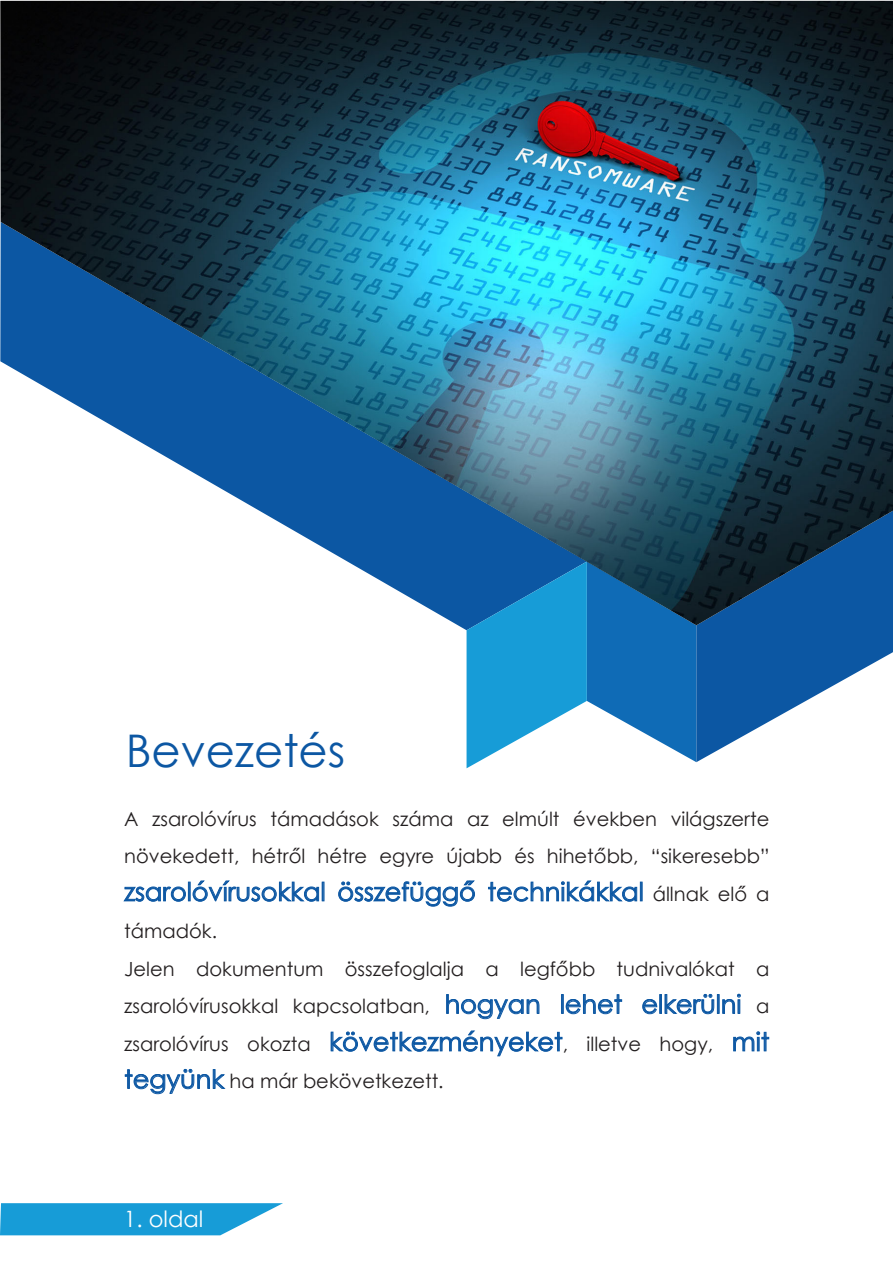
<style>
.page{position:relative;width:893px;height:1263px;background:#fff}
.page>*{position:absolute;margin:0;border:0;box-sizing:border-box;transform-origin:0 0}
.t1{font:45px "Century Gothic";color:#0c57a3}
.t2{font:25.5px "Century Gothic";color:#0c57a3}
.t3{font:22.5px "Century Gothic";color:#fff}
.t4{font:19.5px/37.5px "Century Gothic";color:#231f20}
.s1{font-size:19.5px;color:#231f20}
.s2{font-size:25.5px;color:#0c57a3}
</style>
<div class="page">
<svg style="left:467px;top:625px;width:229px;height:143px"></svg>
<svg style="left:696px;top:625px;width:197px;height:137px;fill:#0c57a3"></svg>
<svg style="left:123px;top:886px;width:63px;height:16px"></svg>
<div style="left:188px;top:882px;width:3px;height:19px;border:1px solid #0c57a3"></div>
<svg style="left:192px;top:880px;width:132px;height:22px"></svg>
<svg style="left:338px;top:880px;width:137px;height:27px"></svg>
<svg style="left:488px;top:880px;width:154px;height:22px"></svg>
<svg style="left:446px;top:994px;width:94px;height:25px"></svg>
<div style="left:561px;top:994px;width:3px;height:20px;border:1px solid #0c57a3"></div>
<svg style="left:565px;top:994px;width:57px;height:20px"></svg>
<svg style="left:642px;top:999px;width:15px;height:15px"></svg>
<div style="left:659px;top:994px;width:3px;height:20px;border:1px solid #0c57a3"></div>
<svg style="left:664px;top:994px;width:50px;height:20px"></svg>
<div style="left:717px;top:994px;width:2px;height:20px;border:1px solid #0c57a3"></div>
<svg style="left:722px;top:993px;width:19px;height:21px"></svg>
<svg style="left:330px;top:1030px;width:233px;height:26px"></svg>
<svg style="left:733px;top:1031px;width:36px;height:21px"></svg>
<svg style="left:125px;top:1069px;width:101px;height:25px"></svg>
<svg style="left:0;top:1203px;width:283px;height:32px"></svg>
<img style="left:0;top:1px;width:893px;height:624px">
<h1 class="t1" style="left:126px;top:719px;width:221px">Bevezetés</h1>
<p class="t4" style="left:124px;top:800px;width:647px">A zsarolóvírus támadások száma az elmúlt években világszerte növekedett, hétről hétre egyre újabb és hihetőbb, “sikeresebb”</p>
<h2 class="t2" style="left:124px;top:874px;width:647px">zsarolóvírusokkal összefüggő technikákkal <span class="s1">állnak elő a</span></h2>
<p class="t4" style="left:124px;top:912px;width:647px">támadók.<br>Jelen dokumentum összefoglalja a legfőbb tudnivalókat a zsarolóvírusokkal kapcsolatban, <span class="s2">hogyan lehet elkerülni</span> a zsarolóvírus okozta <span class="s2">következményeket</span>, illetve hogy, <span class="s2">mit tegyünk</span> ha már bekövetkezett.</p>
<p class="t3" style="left:124px;top:1203px;width:81px">1. oldal</p>
</div>
